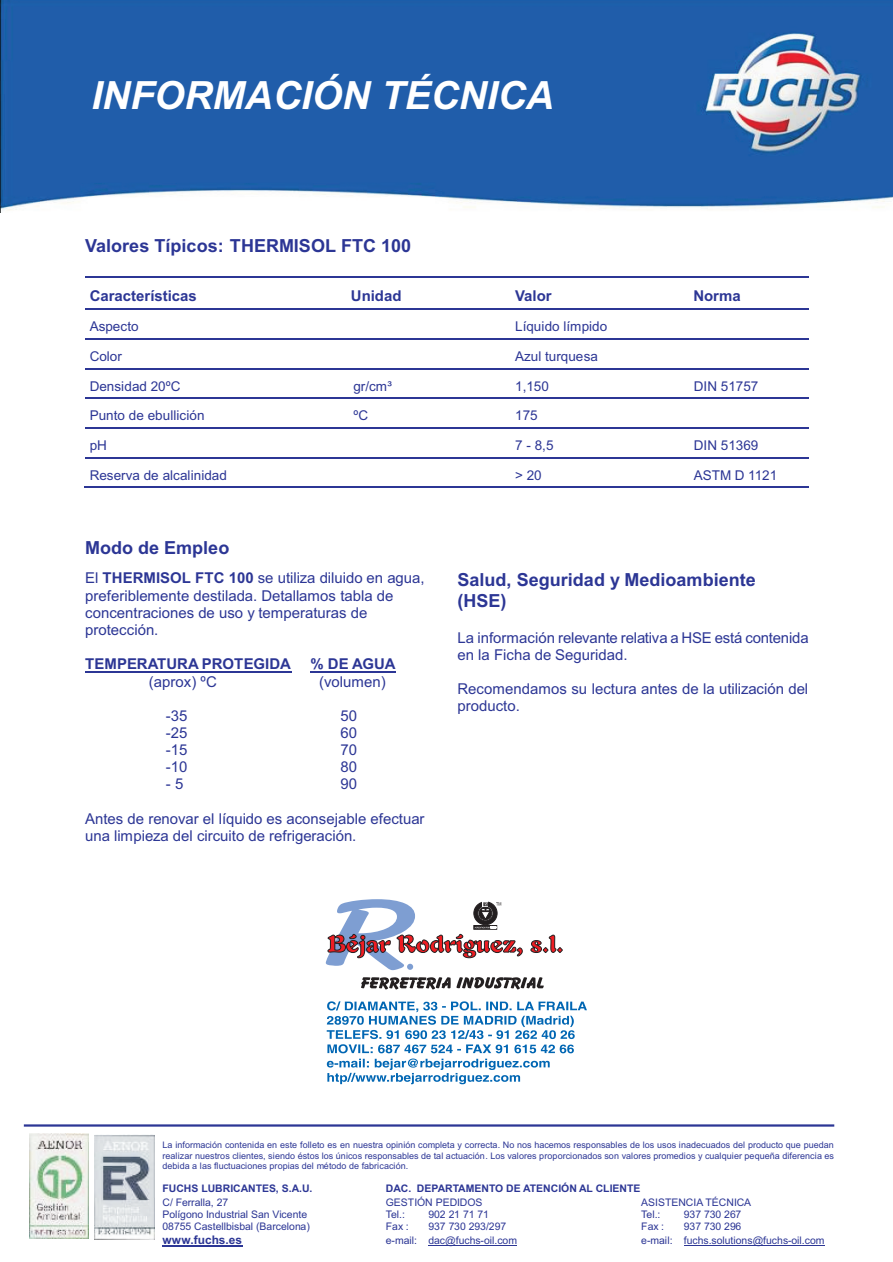
<style>
.page{position:relative;width:893px;height:1262px;background:#fff}
.page>*{position:absolute;margin:0;border:0;box-sizing:border-box;transform-origin:0 0}
.t1{font:italic 700 38.85px "Arial";color:#fff}
.t2{font:700 18px/21.3px "Arial";color:#2c3695}
.t3{font:15px/17.1px "Arial";color:#2c3695}
.t4{font:700 15px "Arial";color:#2c3695}
.t5{font:13.5px "Arial";color:#2c3695}
.t6{font:700 11.85px "Arial";color:#2c3695}
.t7{font:10.5px "Arial";color:#2c3695}
.t8{font:700 10.5px "Arial";color:#2c3695}
.t9{font:9px/10.6px "Arial";color:#2c3695;text-align:justify}
.s1{font-weight:700}
</style>
<div class="page">
<img style="left:0;top:0;width:893px;height:213px">
<hr style="left:162px;top:1245px;width:80px;height:1px;background:#2c3695">
<hr style="left:428px;top:1245px;width:89px;height:1px;background:#2c3695">
<hr style="left:683px;top:1245px;width:141px;height:1px;background:#2c3695">
<img style="left:30px;top:1133px;width:59px;height:105px">
<hr style="left:24px;top:1124px;width:810px;height:2px;background:#2c3695">
<img style="left:95px;top:1134px;width:59px;height:105px">
<hr style="left:85px;top:276px;width:723px;height:1px;background:#2c3695">
<hr style="left:85px;top:308px;width:723px;height:1px;background:#2c3695">
<hr style="left:85px;top:338px;width:723px;height:1px;background:#2c3695">
<hr style="left:85px;top:368px;width:723px;height:1px;background:#2c3695">
<hr style="left:85px;top:398px;width:723px;height:1px;background:#2c3695">
<hr style="left:85px;top:427px;width:723px;height:1px;background:#2c3695">
<hr style="left:85px;top:457px;width:723px;height:1px;background:#2c3695">
<hr style="left:84px;top:487px;width:724px;height:1px;background:#2c3695">
<hr style="left:85px;top:671px;width:207px;height:1px;background:#2c3695">
<hr style="left:310px;top:671px;width:86px;height:1px;background:#2c3695">
<svg style="left:361px;top:977px;width:182px;height:12px"></svg>
<svg style="left:326px;top:899px;width:236px;height:71px"></svg>
<svg style="left:327px;top:1001px;width:260px;height:83px"></svg>
<h1 class="t1" style="left:91px;top:80px;width:464px">INFORMACIÓN TÉCNICA</h1>
<p class="t2" style="left:85px;top:236px;width:327px">Valores Típicos: THERMISOL FTC 100</p>
<p class="t4" style="left:90px;top:290px;width:109px">Características</p>
<p class="t4" style="left:351px;top:290px;width:52px">Unidad</p>
<p class="t4" style="left:515px;top:290px;width:38px">Valor</p>
<p class="t4" style="left:693px;top:290px;width:49px">Norma</p>
<p class="t5" style="left:90px;top:321px;width:51px">Aspecto</p>
<p class="t5" style="left:515px;top:321px;width:94px">Líquido límpido</p>
<p class="t5" style="left:90px;top:351px;width:34px">Color</p>
<p class="t5" style="left:515px;top:351px;width:84px">Azul turquesa</p>
<p class="t5" style="left:90px;top:381px;width:92px">Densidad 20ºC</p>
<p class="t5" style="left:353px;top:381px;width:40px">gr/cm³</p>
<p class="t5" style="left:515px;top:381px;width:35px">1,150</p>
<p class="t5" style="left:693px;top:381px;width:66px">DIN 51757</p>
<p class="t5" style="left:90px;top:410px;width:116px">Punto de ebullición</p>
<p class="t5" style="left:353px;top:410px;width:16px">ºC</p>
<p class="t5" style="left:515px;top:410px;width:24px">175</p>
<p class="t5" style="left:90px;top:440px;width:19px">pH</p>
<p class="t5" style="left:515px;top:440px;width:40px">7 - 8,5</p>
<p class="t5" style="left:693px;top:440px;width:66px">DIN 51369</p>
<p class="t5" style="left:90px;top:470px;width:139px">Reserva de alcalinidad</p>
<p class="t5" style="left:515px;top:470px;width:28px">&gt; 20</p>
<p class="t5" style="left:693px;top:470px;width:85px">ASTM D 1121</p>
<p class="t2" style="left:85px;top:539px;width:146px">Modo de Empleo</p>
<p class="t3" style="left:85px;top:571px;width:341px">El <span class="s1">THERMISOL FTC 100</span> se utiliza diluido en agua, preferiblemente destilada. Detallamos tabla de concentraciones de uso y temperaturas de protección.</p>
<p class="t4" style="left:85px;top:658px;width:207px">TEMPERATURA PROTEGIDA</p>
<p class="t4" style="left:310px;top:658px;width:87px">% DE AGUA</p>
<p class="t3" style="left:149px;top:674px;width:69px">(aprox) ºC</p>
<p class="t3" style="left:319px;top:674px;width:68px">(volumen)</p>
<p class="t3" style="left:166px;top:708px;width:23px">-35</p>
<p class="t3" style="left:340px;top:708px;width:18px">50</p>
<p class="t3" style="left:166px;top:725px;width:23px">-25</p>
<p class="t3" style="left:340px;top:725px;width:18px">60</p>
<p class="t3" style="left:166px;top:742px;width:23px">-15</p>
<p class="t3" style="left:340px;top:742px;width:18px">70</p>
<p class="t3" style="left:166px;top:760px;width:23px">-10</p>
<p class="t3" style="left:340px;top:760px;width:18px">80</p>
<p class="t3" style="left:166px;top:777px;width:19px">- 5</p>
<p class="t3" style="left:340px;top:777px;width:18px">90</p>
<p class="t3" style="left:85px;top:811px;width:341px">Antes de renovar el líquido es aconsejable efectuar una limpieza del circuito de refrigeración.</p>
<p class="t2" style="left:457px;top:571px;width:300px">Salud, Seguridad y Medioambiente (HSE)</p>
<p class="t3" style="left:457px;top:630px;width:352px">La información relevante relativa a HSE está contenida en la Ficha de Seguridad.</p>
<p class="t3" style="left:457px;top:682px;width:352px">Recomendamos su lectura antes de la utilización del producto.</p>
<p class="t9" style="left:162px;top:1140px;width:673px">La información contenida en este folleto es en nuestra opinión completa y correcta. No nos hacemos responsables de los usos inadecuados del producto que puedan realizar nuestros clientes, siendo éstos los únicos responsables de tal actuación. Los valores proporcionados son valores promedios y cualquier pequeña diferencia es debida a las fluctuaciones propias del método de fabricación.</p>
<p class="t8" style="left:162px;top:1184px;width:151px">FUCHS LUBRICANTES, S.A.U.</p>
<p class="t8" style="left:386px;top:1184px;width:256px">DAC. DEPARTAMENTO DE ATENCIÓN AL CLIENTE</p>
<p class="t7" style="left:162px;top:1198px;width:67px">C/ Ferralla, 27</p>
<p class="t7" style="left:386px;top:1198px;width:98px">GESTIÓN PEDIDOS</p>
<p class="t7" style="left:641px;top:1198px;width:111px">ASISTENCIA TÉCNICA</p>
<p class="t7" style="left:162px;top:1210px;width:146px">Polígono Industrial San Vicente</p>
<p class="t7" style="left:386px;top:1210px;width:21px">Tel.:</p>
<p class="t7" style="left:428px;top:1210px;width:62px">902 21 71 71</p>
<p class="t7" style="left:641px;top:1210px;width:21px">Tel.:</p>
<p class="t7" style="left:683px;top:1210px;width:59px">937 730 267</p>
<p class="t7" style="left:162px;top:1222px;width:149px">08755 Castellbisbal (Barcelona)</p>
<p class="t7" style="left:386px;top:1222px;width:24px">Fax :</p>
<p class="t7" style="left:428px;top:1222px;width:79px">937 730 293/297</p>
<p class="t7" style="left:641px;top:1222px;width:24px">Fax :</p>
<p class="t7" style="left:683px;top:1222px;width:59px">937 730 296</p>
<p class="t6" style="left:162px;top:1235px;width:81px">www.fuchs.es</p>
<p class="t7" style="left:386px;top:1236px;width:133px">e-mail: dac@fuchs-oil.com</p>
<p class="t7" style="left:641px;top:1236px;width:185px">e-mail: fuchs.solutions@fuchs-oil.com</p>
</div>
